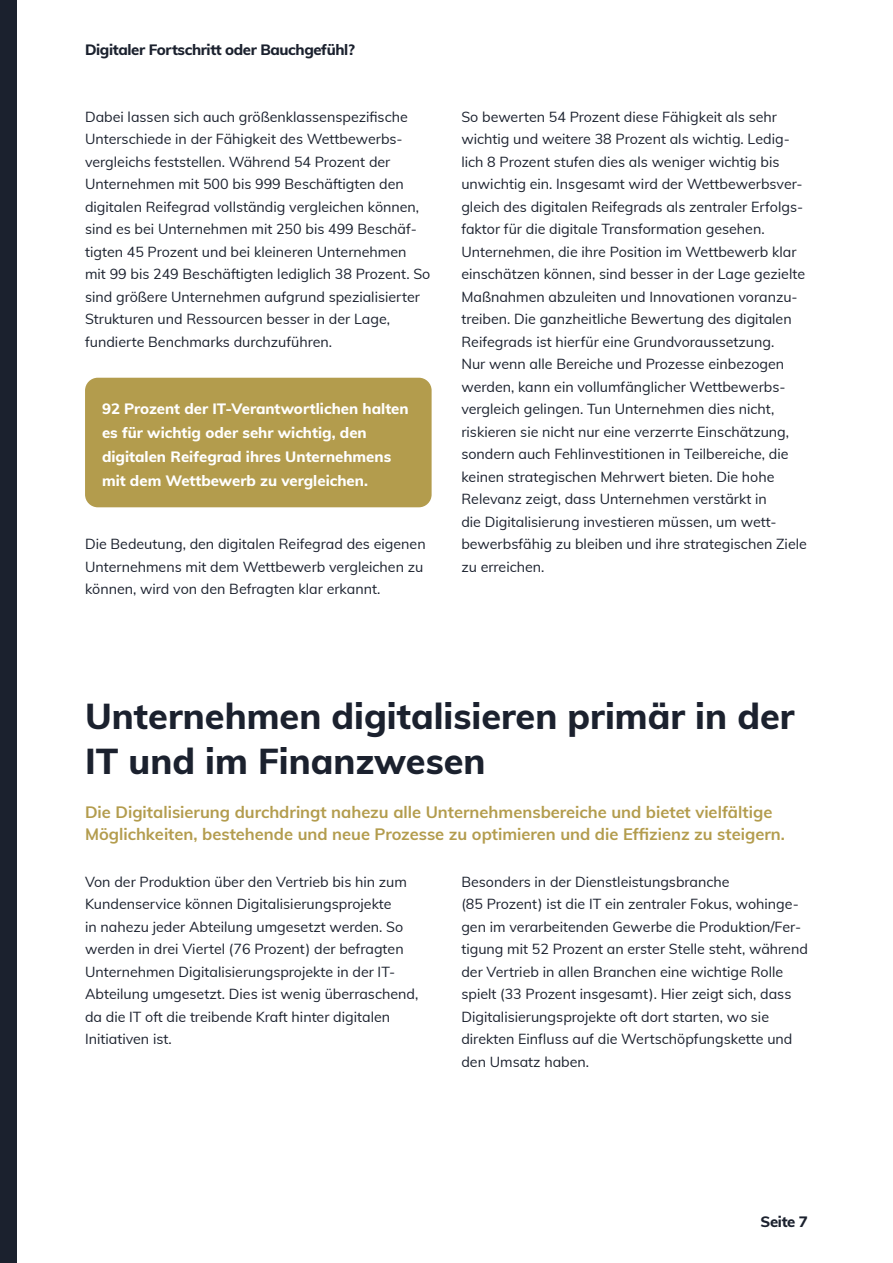
<style>
.page{position:relative;width:893px;height:1263px;background:#fff}
.page>*{position:absolute;margin:0;border:0;box-sizing:border-box;transform-origin:0 0}
.t1{font:800 36px/45px "Muli";color:#1b212e}
.LT_Highlight{font:700 16.5px/22.5px "Muli";color:#b39c4d}
.Box_neu{font:800 15px/24px "Muli";color:#fff}
.t2{font:800 15px "Muli";letter-spacing:-.025em;color:#1b212e}
.Lauftext_Q{font:14.25px/22.5px "Muli";color:#1b212e}
</style>
<div class="page">
<div style="left:85px;top:378px;width:347px;height:129px;background:#b39c4d;border-radius:13px"></div>
<div style="left:0;top:0;width:17px;height:1263px;background:#1b212e"></div>
<p class="t2" style="left:85px;top:39px;width:271px">Digitaler Fortschritt oder Bauchgefühl?</p>
<p class="Lauftext_Q" style="left:85px;top:104px;width:347px">Dabei lassen sich auch größenklassenspezifische Unterschiede in der Fähigkeit des Wettbewerbs&shy;vergleichs feststellen. Während 54 Prozent der Unternehmen mit 500 bis 999 Beschäftigten den digitalen Reifegrad vollständig vergleichen können, sind es bei Unternehmen mit 250 bis 499 Beschäf&shy;tigten 45 Prozent und bei kleineren Unternehmen mit 99 bis 249 Beschäftigten lediglich 38 Prozent. So sind größere Unternehmen aufgrund spezialisierter Strukturen und Ressourcen besser in der Lage, fundierte Benchmarks durchzuführen.</p>
<p class="Box_neu" style="left:102px;top:396px;width:308px">92 Prozent der IT-Verantwortlichen halten es für wichtig oder sehr wichtig, den digitalen Reifegrad ihres Unternehmens mit dem Wettbewerb zu vergleichen.</p>
<p class="Lauftext_Q" style="left:85px;top:532px;width:342px">Die Bedeutung, den digitalen Reifegrad des eigenen<br>Unternehmens mit dem Wettbewerb vergleichen zu können, wird von den Befragten klar erkannt.</p>
<p class="Lauftext_Q" style="left:461px;top:104px;width:347px">So bewerten 54 Prozent diese Fähigkeit als sehr wichtig und weitere 38 Prozent als wichtig. Ledig&shy;lich 8 Prozent stufen dies als weniger wichtig bis unwichtig ein. Insgesamt wird der Wettbewerbsver&shy;gleich des digitalen Reifegrads als zentraler Erfolgs&shy;faktor für die digitale Transformation gesehen.<br>Unternehmen, die ihre Position im Wettbewerb klar einschätzen können, sind besser in der Lage gezielte Maßnahmen abzuleiten und Innovationen voranzu&shy;treiben. Die ganzheitliche Bewertung des digitalen Reifegrads ist hierfür eine Grundvoraussetzung.<br>Nur wenn alle Bereiche und Prozesse einbezogen werden, kann ein vollumfänglicher Wettbewerbs&shy;vergleich gelingen. Tun Unternehmen dies nicht, riskieren sie nicht nur eine verzerrte Einschätzung, sondern auch Fehlinvestitionen in Teilbereiche, die keinen strategischen Mehrwert bieten. Die hohe Relevanz zeigt, dass Unternehmen verstärkt in<br>die Digitalisierung investieren müssen, um wett&shy;bewerbsfähig zu bleiben und ihre strategischen Ziele zu erreichen.</p>
<h1 class="t1" style="left:85px;top:692px;width:711px">Unternehmen digitalisieren primär in der<br>IT und im Finanzwesen</h1>
<p class="LT_Highlight" style="left:85px;top:800px;width:701px">Die Digitalisierung durchdringt nahezu alle Unternehmensbereiche und bietet vielfältige<br>Möglichkeiten, bestehende und neue Prozesse zu optimieren und die Effizienz zu steigern.</p>
<p class="Lauftext_Q" style="left:85px;top:869px;width:335px">Von der Produktion über den Vertrieb bis hin zum Kundenservice können Digitalisierungsprojekte<br>in nahezu jeder Abteilung umgesetzt werden. So werden in drei Viertel (76 Prozent) der befragten Unternehmen Digitalisierungsprojekte in der IT-Abteilung umgesetzt. Dies ist wenig überraschend, da die IT oft die treibende Kraft hinter digitalen Initiativen ist.</p>
<p class="Lauftext_Q" style="left:461px;top:869px;width:348px">Besonders in der Dienstleistungsbranche<br>(85 Prozent) ist die IT ein zentraler Fokus, wohinge&shy;gen im verarbeitenden Gewerbe die Produktion/Fer&shy;tigung mit 52 Prozent an erster Stelle steht, während der Vertrieb in allen Branchen eine wichtige Rolle spielt (33 Prozent insgesamt). Hier zeigt sich, dass Digitalisierungsprojekte oft dort starten, wo sie direkten Einfluss auf die Wertschöpfungskette und den Umsatz haben.</p>
<p class="t2" style="left:761px;top:1211px;width:49px">Seite 7</p>
</div>
